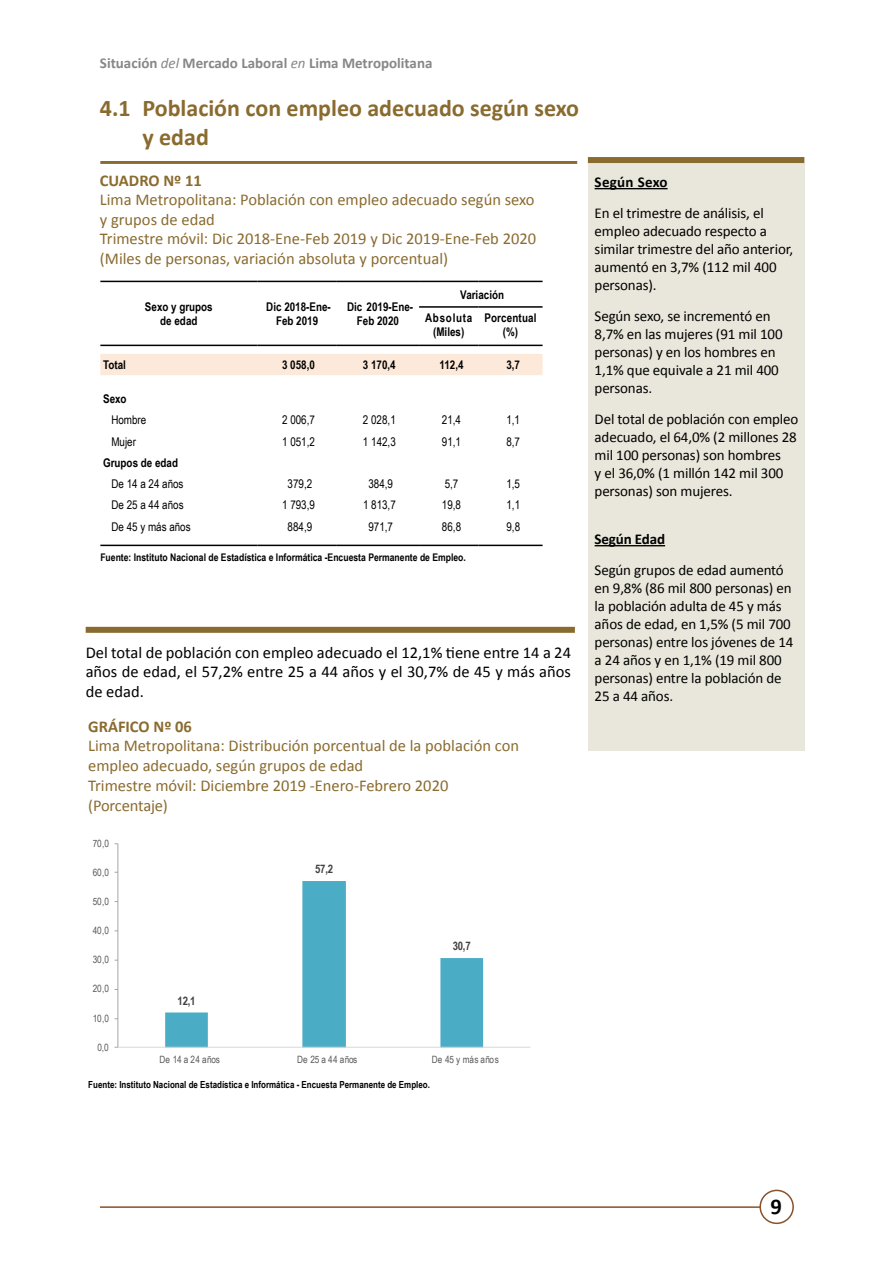
<style>
.page{position:relative;width:893px;height:1263px;background:#fff}
.page>*{position:absolute;margin:0;border:0;box-sizing:border-box;transform-origin:0 0}
.t1{font:700 24px/28.8px "Calibri";color:#8a6b2f}
.t2{font:700 22.5px "Calibri";color:#000}
.t3{font:16.5px/19.6px "Calibri";color:#8a6b2f}
.t4{font:16.5px/19.5px "Calibri";color:#000;text-align:justify}
.t5{font:700 16.5px "Calibri";color:#8a6b2f}
.t6{font:15px/18px "Calibri";letter-spacing:-.01em;color:#000}
.t7{font:700 15px "Calibri";color:#878787}
.t8{font:700 15px "Calibri";letter-spacing:.02em;color:#000}
.t9{font:700 15px "Calibri";letter-spacing:-.005em;color:#000}
.t10{font:12px "Arial Narrow";color:#000}
.t11{font:700 12px/14.4px "Arial Narrow";color:#000;text-align:center}
.t12{font:700 11.7px "Arial Narrow";color:#404040}
.t13{font:700 10.5px "Arial Narrow";color:#000}
.t14{font:10.05px "Arial Narrow";letter-spacing:-.04em;color:#595959}
.t15{font:10.05px "Arial Narrow";letter-spacing:-.01em;color:#595959}
.t16{font:700 9.75px "Arial Narrow";color:#000}
.s1{font-weight:400;font-style:italic}
</style>
<div class="page">
<hr style="left:100px;top:1206px;width:693px;height:2px;background:#88512a">
<div style="left:760px;top:1190px;width:33px;height:33px;background:#fff;border-radius:50%"></div>
<div style="left:759px;top:1190px;width:35px;height:34px;border:2px solid #88512a;border-radius:50%"></div>
<div style="left:588px;top:163px;width:216px;height:587px;background:#e9e7db"></div>
<hr style="left:100px;top:161px;width:477px;height:3px;background:#8a6b2f">
<hr style="left:595px;top:188px;width:73px;height:1px;background:#000">
<hr style="left:595px;top:545px;width:70px;height:1px;background:#000">
<div style="left:588px;top:157px;width:216px;height:6px;background:#8a6b2f"></div>
<div style="left:86px;top:627px;width:489px;height:6px;background:#8a6b2f"></div>
<div style="left:100px;top:354px;width:443px;height:21px;background:#fde9d9"></div>
<hr style="left:100px;top:281px;width:157px;height:1px;background:#000">
<hr style="left:257px;top:281px;width:80px;height:1px;background:#000">
<hr style="left:337px;top:281px;width:82px;height:1px;background:#000">
<hr style="left:419px;top:281px;width:59px;height:1px;background:#000">
<hr style="left:478px;top:281px;width:65px;height:1px;background:#000">
<hr style="left:419px;top:306px;width:59px;height:2px;background:#000">
<hr style="left:478px;top:306px;width:65px;height:2px;background:#000">
<hr style="left:100px;top:345px;width:157px;height:1px;background:#000">
<hr style="left:257px;top:345px;width:80px;height:1px;background:#000">
<hr style="left:337px;top:345px;width:82px;height:1px;background:#000">
<hr style="left:419px;top:345px;width:59px;height:1px;background:#000">
<hr style="left:478px;top:345px;width:65px;height:1px;background:#000">
<hr style="left:100px;top:545px;width:157px;height:1px;background:#000">
<hr style="left:257px;top:545px;width:80px;height:1px;background:#000">
<hr style="left:337px;top:545px;width:82px;height:1px;background:#000">
<hr style="left:419px;top:545px;width:59px;height:1px;background:#000">
<hr style="left:478px;top:545px;width:65px;height:1px;background:#000">
<svg style="left:165px;top:881px;width:318px;height:166px"></svg>
<hr style="left:117px;top:844px;width:1px;height:203px;background:#a6a6a6">
<hr style="left:118px;top:1047px;width:412px;height:1px;background:#d9d9d9">
<p class="t7" style="left:100px;top:54px;width:334px">Situación <span class="s1">del</span> Mercado Laboral <span class="s1">en</span> Lima Metropolitana</p>
<h1 class="t1" style="left:142px;top:93px;width:438px;text-indent:-43px">4.1 Población con empleo adecuado según sexo y edad</h1>
<p class="t5" style="left:100px;top:170px;width:103px">CUADRO Nº 11</p>
<p class="t3" style="left:100px;top:190px;width:438px">Lima Metropolitana: Población con empleo adecuado según sexo y grupos de edad<br>Trimestre móvil: Dic 2018-Ene-Feb 2019 y Dic 2019-Ene-Feb 2020 (Miles de personas, variación absoluta y porcentual)</p>
<p class="t11" style="left:145px;top:299px;width:69px">Sexo y grupos de edad</p>
<p class="t11" style="left:266px;top:299px;width:66px">Dic 2018-Ene-<br>Feb 2019</p>
<p class="t11" style="left:347px;top:299px;width:68px">Dic 2019-Ene-<br>Feb 2020</p>
<p class="t11" style="left:425px;top:282px;width:80px;line-height:23.1px;text-align:left;text-indent:35px">Variación<br>Absoluta</p>
<p class="t11" style="left:433px;top:324px;width:33px">(Miles)</p>
<p class="t11" style="left:484px;top:310px;width:54px">Porcentual (%)</p>
<p class="t11" style="left:103px;top:357px;width:24px">Total</p>
<p class="t11" style="left:282px;top:357px;width:34px">3 058,0</p>
<p class="t11" style="left:363px;top:357px;width:34px">3 170,4</p>
<p class="t11" style="left:439px;top:357px;width:26px">112,4</p>
<p class="t11" style="left:506px;top:357px;width:15px">3,7</p>
<p class="t11" style="left:103px;top:391px;width:25px">Sexo</p>
<p class="t10" style="left:111px;top:411px;width:36px">Hombre</p>
<p class="t10" style="left:282px;top:411px;width:34px">2 006,7</p>
<p class="t10" style="left:363px;top:411px;width:34px">2 028,1</p>
<p class="t10" style="left:442px;top:411px;width:21px">21,4</p>
<p class="t10" style="left:506px;top:411px;width:15px">1,1</p>
<p class="t10" style="left:111px;top:432px;width:26px">Mujer</p>
<p class="t10" style="left:282px;top:432px;width:34px">1 051,2</p>
<p class="t10" style="left:363px;top:432px;width:34px">1 142,3</p>
<p class="t10" style="left:442px;top:432px;width:21px">91,1</p>
<p class="t10" style="left:506px;top:432px;width:15px">8,7</p>
<p class="t11" style="left:103px;top:455px;width:76px">Grupos de edad</p>
<p class="t10" style="left:111px;top:475px;width:74px">De 14 a 24 años</p>
<p class="t10" style="left:288px;top:475px;width:26px">379,2</p>
<p class="t10" style="left:368px;top:475px;width:26px">384,9</p>
<p class="t10" style="left:445px;top:475px;width:15px">5,7</p>
<p class="t10" style="left:506px;top:475px;width:15px">1,5</p>
<p class="t10" style="left:111px;top:496px;width:74px">De 25 a 44 años</p>
<p class="t10" style="left:282px;top:496px;width:34px">1 793,9</p>
<p class="t10" style="left:363px;top:496px;width:34px">1 813,7</p>
<p class="t10" style="left:442px;top:496px;width:21px">19,8</p>
<p class="t10" style="left:506px;top:496px;width:15px">1,1</p>
<p class="t10" style="left:111px;top:518px;width:81px">De 45 y más años</p>
<p class="t10" style="left:288px;top:518px;width:26px">884,9</p>
<p class="t10" style="left:368px;top:518px;width:26px">971,7</p>
<p class="t10" style="left:442px;top:518px;width:21px">86,8</p>
<p class="t10" style="left:506px;top:518px;width:15px">9,8</p>
<p class="t13" style="left:100px;top:550px;width:367px">Fuente: Instituto Nacional de Estadística e Informática -Encuesta Permanente de Empleo.</p>
<p class="t4" style="left:86px;top:642px;width:487px">Del total de población con empleo adecuado el 12,1% tiene entre 14 a 24 años de edad, el 57,2% entre 25 a 44 años y el 30,7% de 45 y más años de edad.</p>
<p class="t5" style="left:88px;top:715px;width:105px">GRÁFICO Nº 06</p>
<p class="t3" style="left:88px;top:736px;width:432px">Lima Metropolitana: Distribución porcentual de la población con empleo adecuado, según grupos de edad<br>Trimestre móvil: Diciembre 2019 -Enero-Febrero 2020 (Porcentaje)</p>
<p class="t14" style="left:93px;top:836px;width:18px">70,0</p>
<p class="t14" style="left:93px;top:865px;width:18px">60,0</p>
<p class="t14" style="left:93px;top:894px;width:18px">50,0</p>
<p class="t14" style="left:93px;top:923px;width:18px">40,0</p>
<p class="t14" style="left:93px;top:952px;width:18px">30,0</p>
<p class="t14" style="left:93px;top:981px;width:18px">20,0</p>
<p class="t14" style="left:93px;top:1011px;width:18px">10,0</p>
<p class="t14" style="left:98px;top:1040px;width:13px">0,0</p>
<p class="t12" style="left:178px;top:991px;width:19px">12,1</p>
<p class="t12" style="left:315px;top:860px;width:19px">57,2</p>
<p class="t12" style="left:453px;top:937px;width:19px">30,7</p>
<p class="t14" style="left:160px;top:1052px;width:62px">De 14 a 24 años</p>
<p class="t14" style="left:297px;top:1052px;width:62px">De 25 a 44 años</p>
<p class="t15" style="left:432px;top:1052px;width:68px">De 45 y más años</p>
<p class="t16" style="left:88px;top:1077px;width:343px">Fuente: Instituto Nacional de Estadística e Informática - Encuesta Permanente de Empleo.</p>
<p class="t8" style="left:595px;top:173px;width:74px">Según Sexo</p>
<p class="t6" style="left:595px;top:204px;width:200px">En el trimestre de análisis, el empleo adecuado respecto a similar trimestre del año anterior, aumentó en 3,7% (112 mil 400 personas).</p>
<p class="t6" style="left:595px;top:307px;width:190px">Según sexo, se incrementó en<br>8,7% en las mujeres (91 mil 100 personas) y en los hombres en<br>1,1% que equivale a 21 mil 400 personas.</p>
<p class="t6" style="left:595px;top:410px;width:205px">Del total de población con empleo adecuado, el 64,0% (2 millones 28 mil 100 personas) son hombres<br>y el 36,0% (1 millón 142 mil 300 personas) son mujeres.</p>
<p class="t9" style="left:595px;top:530px;width:72px">Según Edad</p>
<p class="t6" style="left:595px;top:561px;width:200px">Según grupos de edad aumentó en 9,8% (86 mil 800 personas) en la población adulta de 45 y más años de edad, en 1,5% (5 mil 700 personas) entre los jóvenes de 14 a 24 años y en 1,1% (19 mil 800 personas) entre la población de<br>25 a 44 años.</p>
<h2 class="t2" style="left:771px;top:1192px;width:13px">9</h2>
</div>
